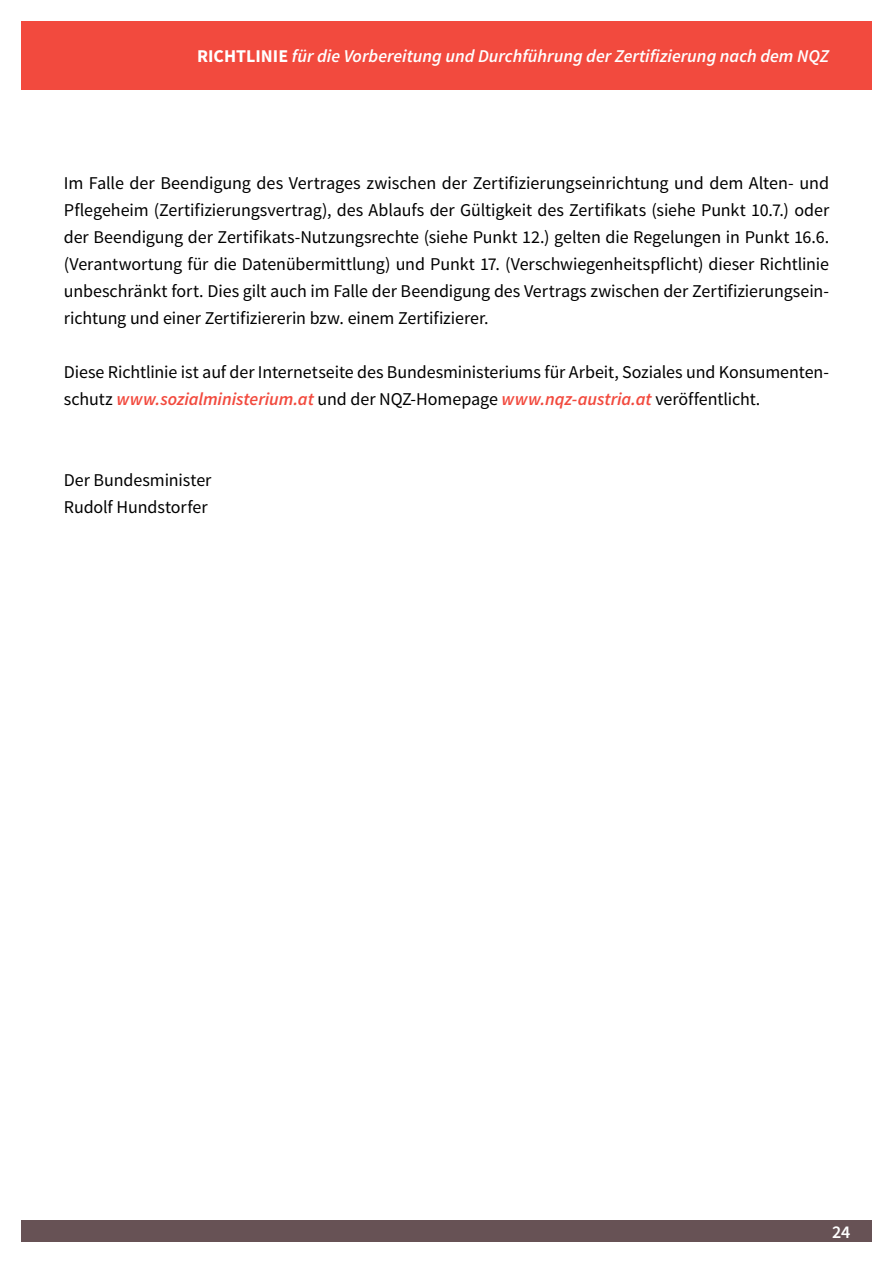
<style>
.page{position:relative;width:893px;height:1263px;background:#fff}
.page>*{position:absolute;margin:0;border:0;box-sizing:border-box;transform-origin:0 0}
.Fliesstext{font:18px/27px "Source Sans Pro";letter-spacing:-.005em;color:#000;text-align:justify}
.t1{font:italic 600 18px "Source Sans Pro";color:#fff}
.t2{font:600 18px "Source Sans Pro";color:#fff}
.s1{font-weight:700;font-style:normal}
.s2{font-weight:600;font-style:italic;color:#f24a3e}
</style>
<div class="page">
<div style="left:21px;top:21px;width:851px;height:68px;background:#f24a3e"></div>
<div style="left:21px;top:1220px;width:851px;height:22px;background:#675255"></div>
<p class="t1" style="left:197px;top:45px;width:634px"><span class="s1">RICHTLINIE</span> für die Vorbereitung und Durchführung der Zertifizierung nach dem NQZ</p>
<p class="Fliesstext" style="left:64px;top:170px;width:767px">Im Falle der Beendigung des Vertrages zwischen der Zertifizierungseinrichtung und dem Alten- und Pflegeheim (Zertifizierungsvertrag), des Ablaufs der Gültigkeit des Zertifikats (siehe Punkt 10.7.) oder der Beendigung der Zertifikats-Nutzungsrechte (siehe Punkt 12.) gelten die Regelungen in Punkt 16.6. (Verantwortung für die Datenübermittlung) und Punkt 17. (Verschwiegenheitspflicht) dieser Richtlinie unbeschränkt fort. Dies gilt auch im Falle der Beendigung des Vertrags zwischen der Zertifizierungsein&shy;richtung und einer Zertifiziererin bzw. einem Zertifizierer.</p>
<p class="Fliesstext" style="left:64px;top:359px;width:767px">Diese Richtlinie ist auf der Internetseite des Bundesministeriums für Arbeit, Soziales und Konsumenten&shy;schutz <span class="s2">www.sozialministerium.at</span> und der NQZ-Homepage <span class="s2">www.nqz-austria.at</span> veröffentlicht.</p>
<p class="Fliesstext" style="left:64px;top:467px;width:149px">Der Bundesminister</p>
<p class="Fliesstext" style="left:64px;top:494px;width:145px">Rudolf Hundstorfer</p>
<p class="t2" style="left:832px;top:1221px;width:20px">24</p>
</div>
